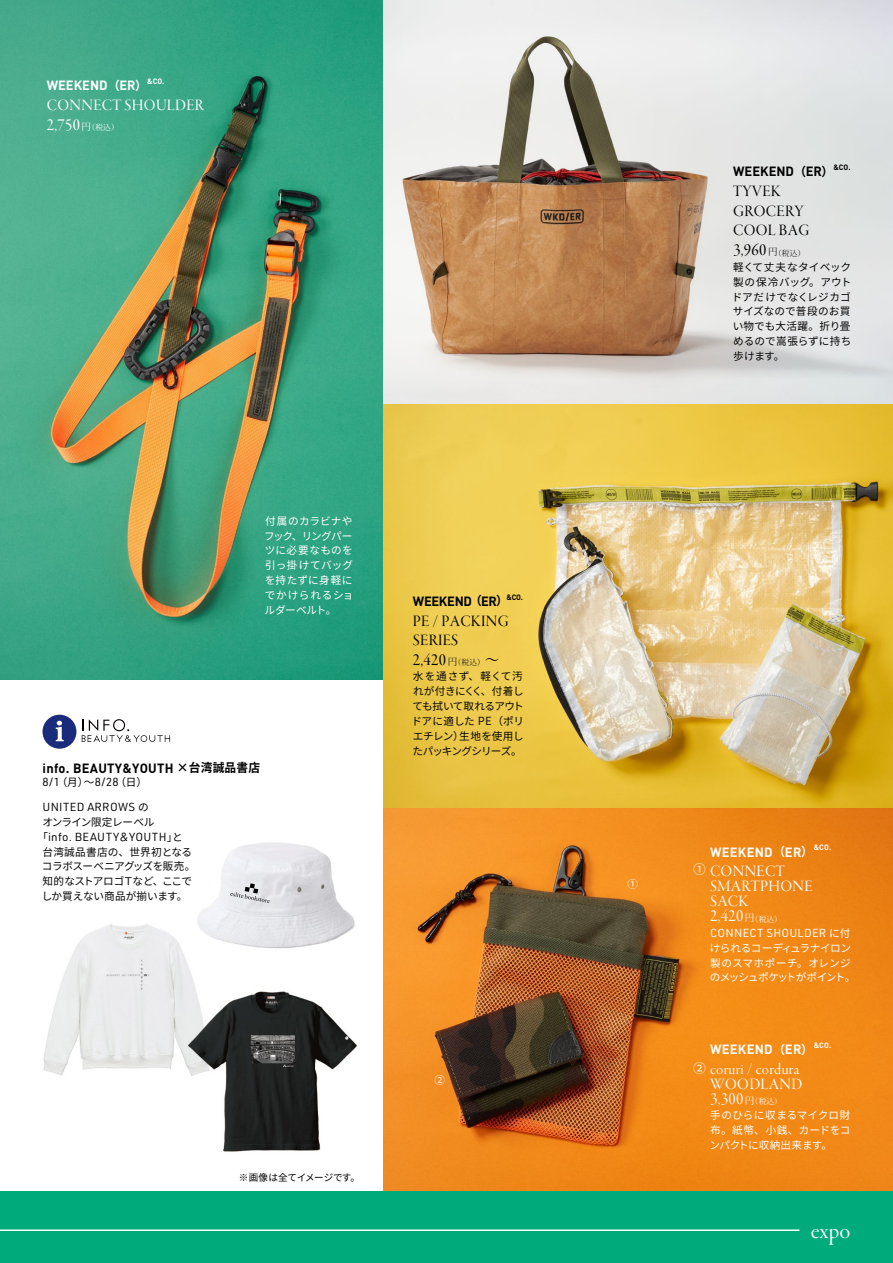
<style>
.page{position:relative;width:893px;height:1263px;background:#00aa7b}
.page>*{position:absolute;margin:0;border:0;box-sizing:border-box;transform-origin:0 0}
.t1{font:24.3px "Garamond Premr Pro Disp";color:#fff}
.t2{font:18px "Garamond Premr Pro Disp";letter-spacing:.02em;color:#fff}
.t3{font:18px "Garamond Premr Pro Disp";letter-spacing:.02em;color:#000}
.t4{font:16.35px/14.9px "Garamond Premr Pro Disp";letter-spacing:.02em;color:#fff}
.t5{font:16.35px/19.5px "Garamond Premr Pro Disp";letter-spacing:.02em;color:#000}
.t6{font:700 13.2px "DIN";letter-spacing:.025em;color:#000}
.t7{font:700 13.2px "DIN";color:#fff}
.t8{font:12.75px "Source Han Sans JP";color:#fff}
.t9{font:11.55px/25px "URWDIN";letter-spacing:.03em;color:#050505}
.t10{font:11.55px "URWDIN";letter-spacing:.025em;color:#fff}
.t11{font:10.65px/14.9px "Source Han Sans JP";letter-spacing:-.015em;color:#050505;text-align:justify}
.t12{font:10.65px/14.9px "Source Han Sans JP";color:#fff;text-align:justify}
.t13{font:10.65px/14.9px "Source Han Sans JP";letter-spacing:-.045em;color:#fff}
.t14{font:10.65px "Source Han Sans JP";letter-spacing:-.04em;color:#050505}
.t15{font:9.6px "Source Han Sans JP";letter-spacing:-.025em;color:#000}
.t16{font:700 7.65px "DIN";color:#fff}
.t17{font:700 7.65px "DIN";color:#000}
.s1{font-family:"Source Han Sans JP";font-size:12px}
.s2{font-family:"Koz Min Pr 6 N";font-size:9.6px}
.s3{font-family:"Koz Min Pr 6 N";font-size:7.65px}
.s4{font-family:"Source Han Sans JP";font-size:10.65px}
.s5{font-family:"Koz Min Pr 6 N";font-size:9.6px;color:#1f1e1d}
.s6{font-family:"Koz Min Pr 6 N";font-size:7.65px;color:#1f1e1d}
.s7{font-family:"Koz Min Pr 6 N";font-weight:500;font-size:14.4px}
.s8{font-family:"URWDIN";font-size:11.55px}
</style>
<div class="page">
<img style="left:383px;top:0;width:510px;height:1191px">
<img style="left:0;top:0;width:383px;height:680px">
<div style="left:0;top:680px;width:383px;height:511px;background:#fff"></div>
<hr style="left:0;top:1229px;width:799px;height:2px;background:#fff">
<div style="left:43px;top:715px;width:33px;height:34px;background:#1b2b7b;border-radius:50%"></div>
<svg style="left:56px;top:721px;width:8px;height:20px"></svg>
<svg style="left:82px;top:719px;width:88px;height:23px"></svg>
<img style="left:197px;top:842px;width:158px;height:107px">
<svg style="left:230px;top:883px;width:40px;height:20px"></svg>
<img style="left:212px;top:991px;width:145px;height:161px">
<img style="left:43px;top:922px;width:169px;height:154px">
<p class="t7" style="left:47px;top:77px;width:101px">WEEKEND<span class="s1">（</span>ER<span class="s1">）</span></p>
<p class="t16" style="left:147px;top:76px;width:19px">&amp;CO.</p>
<h3 class="t4" style="left:47px;top:98px;width:159px">CONNECT SHOULDER</h3>
<h2 class="t2" style="left:47px;top:115px;width:73px">2,750<span class="s2">円</span><span class="s3">（税込）</span></h2>
<p class="t12" style="left:264px;top:513px;width:91px">付属のカラビナやフック、リングパーツに必要なものを引っ掛けてバッグを持たずに身軽にでかけられるショルダーベルト。</p>
<p class="t6" style="left:43px;top:759px;width:219px">info. BEAUTY&amp;YOUTH <span class="s1">×台湾誠品書店</span></p>
<p class="t9" style="left:43px;top:769px;width:108px">8/1<span class="s4">（月）～</span>8/28<span class="s4">（日）<br></span>UNITED ARROWS <span class="s4">の</span></p>
<p class="t14" style="left:42px;top:816px;width:114px">オンライン限定レーベル</p>
<p class="t9" style="left:37px;top:824px;width:147px"><span class="s4">「</span>info. BEAUTY&amp;YOUTH<span class="s4">」と</span></p>
<p class="t11" style="left:42px;top:844px;width:155px;text-align:left">台湾誠品書店の、世界初となるコラボスーベニアグッズを販売。知的なストアロゴＴなど、ここでしか買えない商品が揃います。</p>
<p class="t6" style="left:413px;top:592px;width:97px">WEEKEND<span class="s1">（</span>ER<span class="s1">）</span></p>
<p class="t17" style="left:506px;top:592px;width:18px">&amp;CO.</p>
<h3 class="t5" style="left:413px;top:611px;width:97px">PE / PACKING<br>SERIES</h3>
<h2 class="t3" style="left:413px;top:650px;width:88px">2,420<span class="s5">円</span><span class="s6">（税込）</span><span class="s7">～</span></h2>
<p class="t11" style="left:412px;top:669px;width:114px">水を通さず、軽くて汚れが付きにくく、付着しても拭いて取れるアウトドアに適した <span class="s8">PE</span>（ポリエチレン）生地を使用したパッキングシリーズ。</p>
<p class="t15" style="left:239px;top:1172px;width:123px">※画像は全てイメージです。</p>
<p class="t12" style="left:435px;top:1073px;width:12px">➁</p>
<p class="t6" style="left:733px;top:163px;width:101px">WEEKEND<span class="s1">（</span>ER<span class="s1">）</span></p>
<p class="t17" style="left:833px;top:162px;width:19px">&amp;CO.</p>
<h3 class="t5" style="left:733px;top:182px;width:78px">TYVEK<br>GROCERY<br>COOL BAG</h3>
<h2 class="t3" style="left:733px;top:240px;width:73px">3,960<span class="s5">円</span><span class="s6">（税込）</span></h2>
<p class="t11" style="left:732px;top:260px;width:121px">軽くて丈夫なタイベック製の保冷バッグ。アウトドアだけでなくレジカゴサイズなので普段のお買い物でも大活躍。折り畳めるので嵩張らずに持ち歩けます。</p>
<p class="t12" style="left:628px;top:877px;width:12px">➀</p>
<p class="t7" style="left:710px;top:843px;width:104px">WEEKEND<span class="s1">（</span>ER<span class="s1">）</span></p>
<p class="t16" style="left:814px;top:843px;width:19px">&amp;CO.</p>
<h3 class="t4" style="left:710px;top:864px;width:104px">CONNECT<br>SMARTPHONE<br>SACK</h3>
<h2 class="t2" style="left:710px;top:906px;width:73px">2,420<span class="s2">円</span><span class="s3">（税込）</span></h2>
<p class="t10" style="left:710px;top:925px;width:142px">CONNECT SHOULDER <span class="s4">に付</span></p>
<p class="t13" style="left:710px;top:940px;width:147px">けられるコーディュラナイロン製のスマホポーチ。オレンジのメッシュポケットがポイント。</p>
<p class="t8" style="left:693px;top:863px;width:14px">➀</p>
<p class="t7" style="left:710px;top:1040px;width:104px">WEEKEND<span class="s1">（</span>ER<span class="s1">）</span></p>
<p class="t16" style="left:814px;top:1040px;width:19px">&amp;CO.</p>
<h3 class="t4" style="left:710px;top:1062px;width:94px">coruri / cordura<br>WOODLAND</h3>
<h2 class="t2" style="left:710px;top:1089px;width:73px">3,300<span class="s2">円</span><span class="s3">（税込）</span></h2>
<p class="t12" style="left:709px;top:1108px;width:143px">手のひらに収まるマイクロ財布。紙幣、小銭、カードをコンパクトに収納出来ます。</p>
<p class="t8" style="left:693px;top:1061px;width:14px">➁</p>
<h1 class="t1" style="left:811px;top:1217px;width:41px">expo</h1>
</div>
